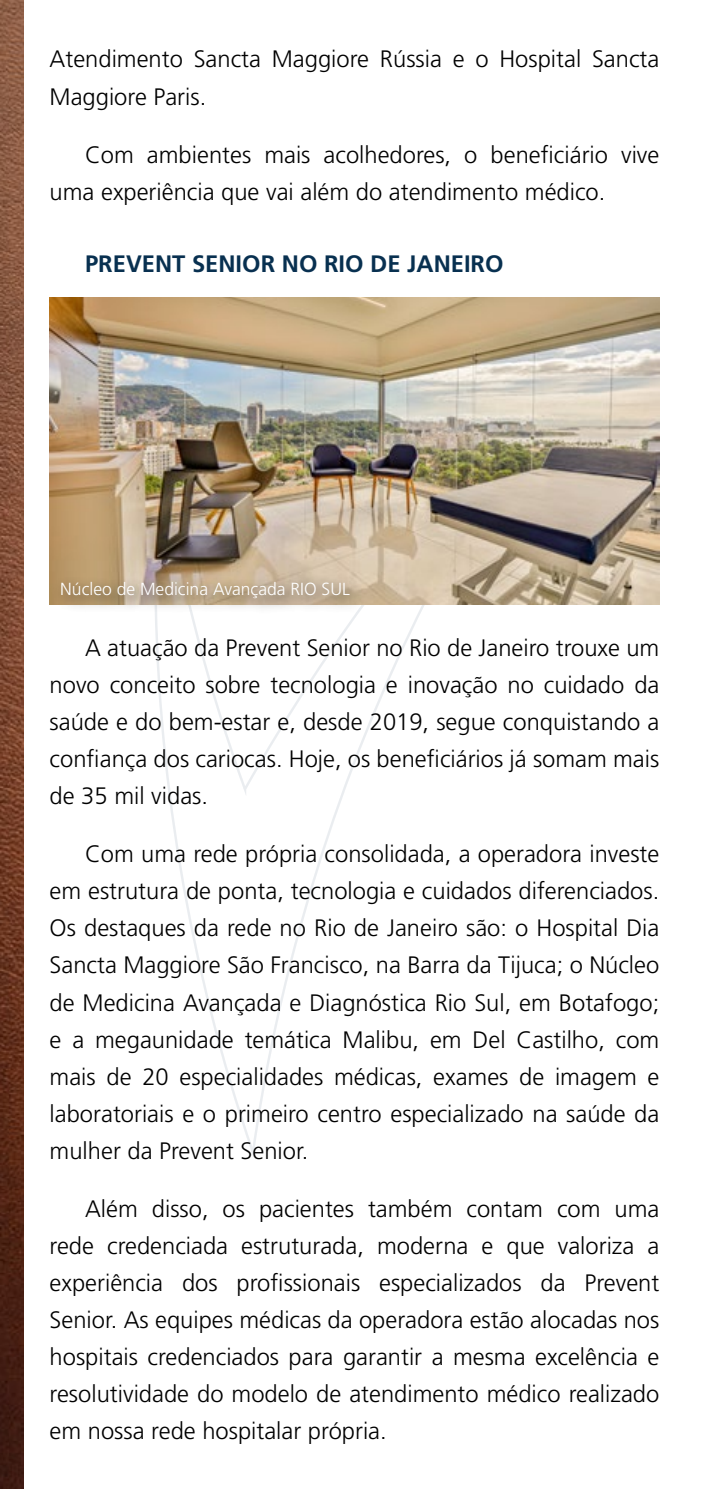
<style>
.page{position:relative;width:709px;height:1489px;background:#fff}
.page>*{position:absolute;margin:0;border:0;box-sizing:border-box;transform-origin:0 0}
.t1{font:300 23.75px/37px "Frutiger LT Std";color:#000;text-align:justify}
.t2{font:700 23.75px "Frutiger LT Std";color:#083050}
.t3{font:300 17.5px "Frutiger LT Std";color:#fff}
</style>
<div class="page">
<img style="left:0;top:0;width:24px;height:1488px">
<svg style="left:155px;top:604px;width:415px;height:553px"></svg>
<img style="left:50px;top:298px;width:609px;height:306px">
<div style="left:52px;top:572px;width:315px;height:42px;background:#000;opacity:.76"></div>
<p class="t1" style="left:50px;top:41px;width:611px">Atendimento Sancta Maggiore Rússia e o Hospital Sancta<br>Maggiore Paris.</p>
<p class="t1" style="left:50px;top:136px;width:611px;text-indent:35px">Com ambientes mais acolhedores, o beneficiário vive uma experiência que vai além do atendimento médico.</p>
<p class="t2" style="left:85px;top:250px;width:420px">PREVENT SENIOR NO RIO DE JANEIRO</p>
<p class="t3" style="left:60px;top:578px;width:291px">Núcleo de Medicina Avançada RIO SUL</p>
<p class="t1" style="left:50px;top:629px;width:611px;text-indent:35px">A atuação da Prevent Senior no Rio de Janeiro trouxe um novo conceito sobre tecnologia e inovação no cuidado da saúde e do bem-estar e, desde 2019, segue conquistando a confiança dos cariocas. Hoje, os beneficiários já somam mais de 35 mil vidas.</p>
<p class="t1" style="left:50px;top:836px;width:611px;text-indent:35px">Com uma rede própria consolidada, a operadora investe em estrutura de ponta, tecnologia e cuidados diferenciados.<br>Os destaques da rede no Rio de Janeiro são: o Hospital Dia Sancta Maggiore São Francisco, na Barra da Tijuca; o Núcleo de Medicina Avançada e Diagnóstica Rio Sul, em Botafogo; e a megaunidade temática Malibu, em Del Castilho, com mais de 20 especialidades médicas, exames de imagem e laboratoriais e o primeiro centro especializado na saúde da mulher da Prevent Senior.</p>
<p class="t1" style="left:50px;top:1190px;width:611px;text-indent:35px">Além disso, os pacientes também contam com uma rede credenciada estruturada, moderna e que valoriza a experiência dos profissionais especializados da Prevent Senior. As equipes médicas da operadora estão alocadas nos hospitais credenciados para garantir a mesma excelência e resolutividade do modelo de atendimento médico realizado em nossa rede hospitalar própria.</p>
</div>
